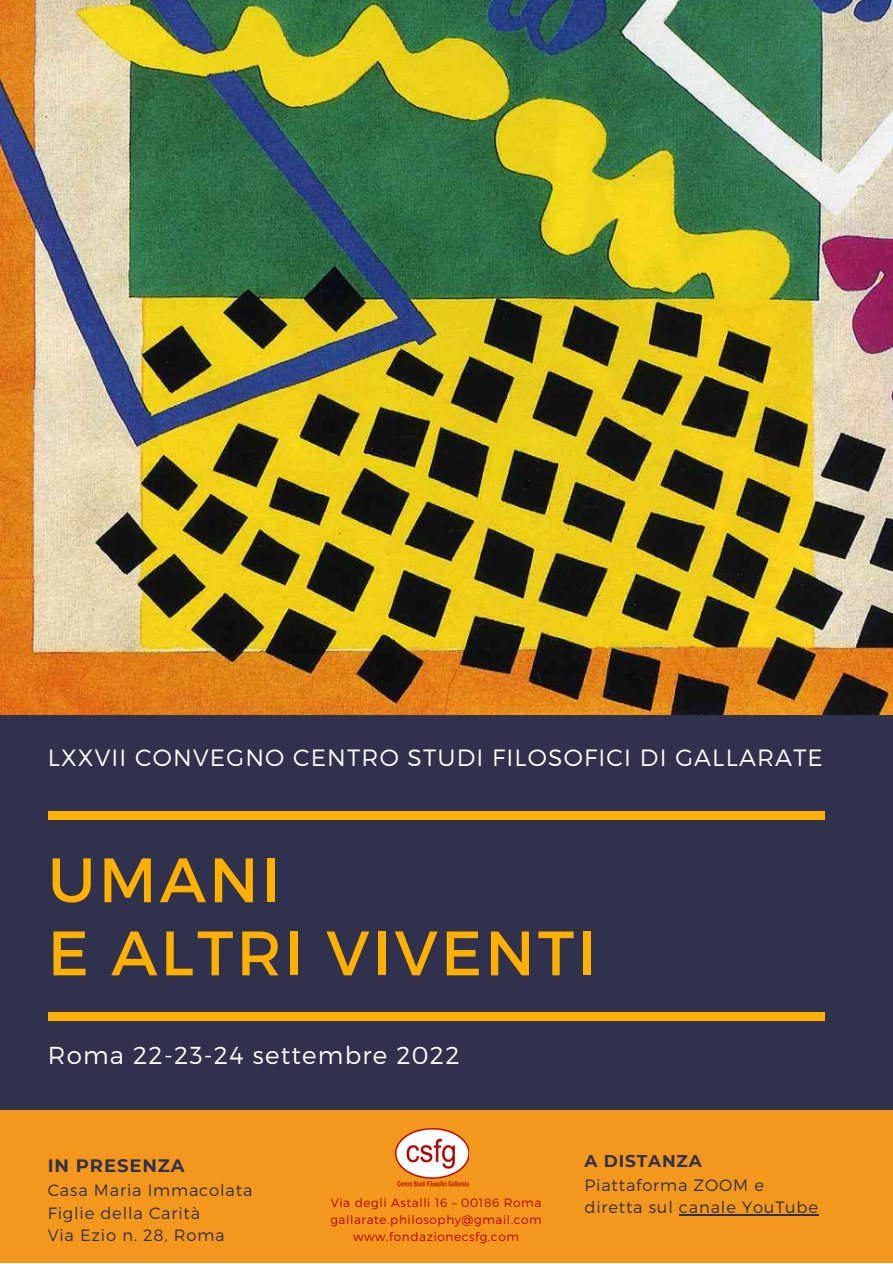
<style>
.page{position:relative;width:893px;height:1264px;background:#fff}
.page>*{position:absolute;margin:0;border:0;box-sizing:border-box;transform-origin:0 0}
.t1{font:62.55px/73.1px "Montserrat";letter-spacing:.05em;color:#ffb000}
.t2{font:300 24.45px "Montserrat";letter-spacing:.05em;color:#fff}
.t3{font:300 23.55px "Montserrat";letter-spacing:.05em;color:#fff}
.t4{font:700 18px "Montserrat";letter-spacing:.05em;color:#2f314d}
.t5{font:700 16.95px "Montserrat";letter-spacing:.05em;color:#2f314d}
.t6{font:300 16.35px/22.5px "Montserrat";letter-spacing:.05em;color:#2f314d}
.t7{font:300 12px/17.1px "Montserrat";letter-spacing:.05em;color:#b50000;text-align:center}
</style>
<div class="page">
<img style="left:0;top:0;width:892px;height:714px">
<div style="left:0;top:714px;width:892px;height:548px;background:#2f314d"></div>
<div style="left:48px;top:810px;width:776px;height:9px;background:#ffb000"></div>
<div style="left:48px;top:1011px;width:776px;height:9px;background:#ffb000"></div>
<div style="left:0;top:1109px;width:892px;height:153px;background:#f3971d"></div>
<hr style="left:679px;top:1214px;width:139px;height:1px;background:#2f314d">
<img style="left:394px;top:1128px;width:75px;height:59px">
<h3 class="t3" style="left:48px;top:742px;width:776px">LXXVII CONVEGNO CENTRO STUDI FILOSOFICI DI GALLARATE</h3>
<h1 class="t1" style="left:48px;top:840px;width:550px">UMANI<br>E ALTRI VIVENTI</h1>
<h2 class="t2" style="left:48px;top:1039px;width:413px">Roma 22-23-24 settembre 2022</h2>
<p class="t4" style="left:48px;top:1154px;width:138px">IN PRESENZA</p>
<p class="t6" style="left:48px;top:1178px;width:206px">Casa Maria Immacolata<br>Figlie della Carità<br>Via Ezio n. 28, Roma</p>
<p class="t7" style="left:330px;top:1193px;width:213px">Via degli Astalli 16 – 00186 Roma gallarate.philosophy@gmail.com www.fondazionecsfg.com</p>
<p class="t5" style="left:584px;top:1150px;width:119px">A DISTANZA</p>
<p class="t6" style="left:584px;top:1172px;width:235px">Piattaforma ZOOM e diretta sul canale YouTube</p>
</div>
